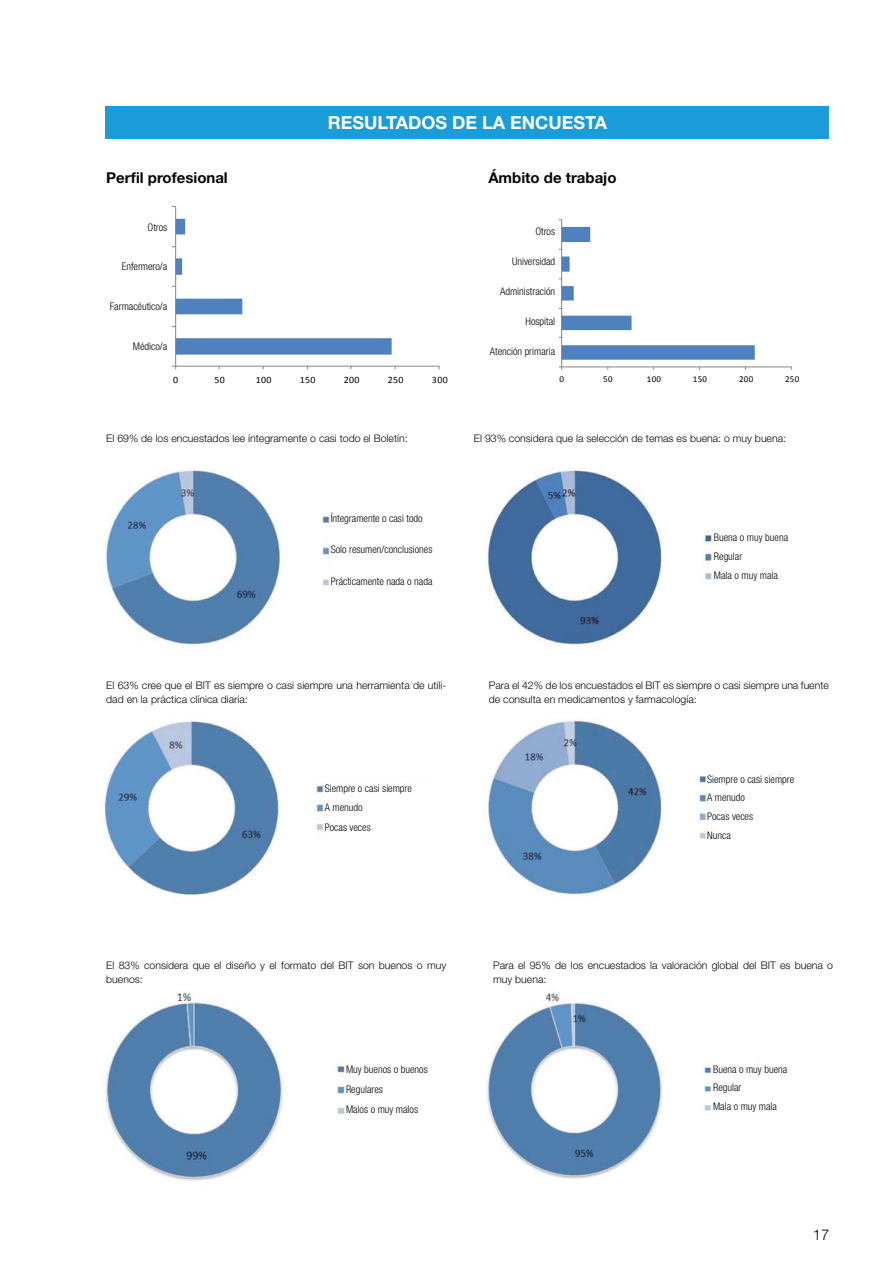
<style>
.page{position:relative;width:893px;height:1263px;background:#fff}
.page>*{position:absolute;margin:0;border:0;box-sizing:border-box;transform-origin:0 0}
.t1{font:700 18px "Helvetica Neue LT Std";color:#fff}
.t2{font:700 15px "Helvetica Neue LT Std";color:#040809}
.t3{font:300 15px "Helvetica Neue LT Std";color:#040809}
.t4{font:300 10.5px/14.4px "Helvetica Neue LT Std";color:#040809}
.t5{font:300 condensed 10.5px/18.6px "Helvetica Neue LT Std";color:#040809}
.t6{font:9.75px "Calibri";letter-spacing:.03em;color:#010202}
.t7{font:9.75px "Calibri";letter-spacing:.01em;color:#010202}
.t8{font:9.75px "Calibri";letter-spacing:-.005em;color:#010202}
.t9{font:9px "Calibri";letter-spacing:.015em;color:#010202}
</style>
<div class="page">
<img style="left:485px;top:720px;width:296px;height:177px">
<img style="left:485px;top:993px;width:232px;height:186px">
<hr style="left:175px;top:206px;width:1px;height:160px;background:#868585">
<svg style="left:172px;top:219px;width:220px;height:136px"></svg>
<hr style="left:176px;top:366px;width:263px;height:1px;background:#868585">
<hr style="left:561px;top:220px;width:1px;height:147px;background:#868585">
<svg style="left:559px;top:227px;width:196px;height:133px"></svg>
<hr style="left:562px;top:367px;width:229px;height:1px;background:#868585">
<img style="left:487px;top:468px;width:226px;height:178px">
<img style="left:105px;top:468px;width:229px;height:177px">
<img style="left:104px;top:719px;width:221px;height:178px">
<img style="left:105px;top:993px;width:240px;height:188px">
<div style="left:331px;top:515px;width:120px;height:81px;background:#fff"></div>
<div style="left:707px;top:775px;width:115px;height:78px;background:#fff"></div>
<div style="left:713px;top:1065px;width:115px;height:78px;background:#fff"></div>
<div style="left:106px;top:107px;width:723px;height:32px;background:#199cd8"></div>
<h1 class="t1" style="left:328px;top:116px;width:281px">RESULTADOS DE LA ENCUESTA</h1>
<h2 class="t2" style="left:106px;top:172px;width:123px">Perfil profesional</h2>
<h2 class="t2" style="left:488px;top:172px;width:130px">Ámbito de trabajo</h2>
<p class="t6" style="left:142px;top:221px;width:26px">Altres</p>
<p class="t5" style="left:148px;top:219px;width:21px">Otros</p>
<p class="t5" style="left:122px;top:258px;width:47px">Enfermero/a</p>
<p class="t5" style="left:110px;top:298px;width:59px">Farmacéutico/a</p>
<p class="t5" style="left:133px;top:338px;width:36px">Médico/a</p>
<p class="t6" style="left:121px;top:261px;width:47px">Infermer/a</p>
<p class="t7" style="left:106px;top:301px;width:61px">Farmacèutic/a</p>
<p class="t8" style="left:117px;top:341px;width:51px">Metge/essa</p>
<p class="t5" style="left:535px;top:223px;width:21px">Otros</p>
<p class="t5" style="left:512px;top:253px;width:44px">Universidad</p>
<p class="t5" style="left:500px;top:283px;width:56px">Administración</p>
<p class="t5" style="left:526px;top:313px;width:31px">Hospital</p>
<p class="t5" style="left:490px;top:342px;width:67px">Atención primaria</p>
<p class="t9" style="left:531px;top:229px;width:24px">Altres</p>
<p class="t9" style="left:512px;top:258px;width:42px">Universitat</p>
<p class="t9" style="left:501px;top:288px;width:53px">Administració</p>
<p class="t9" style="left:522px;top:318px;width:32px">Hospital</p>
<p class="t9" style="left:491px;top:347px;width:64px">Atenció primària</p>
<p class="t6" style="left:173px;top:374px;width:7px">0</p>
<p class="t6" style="left:214px;top:374px;width:12px">50</p>
<p class="t6" style="left:256px;top:374px;width:17px">100</p>
<p class="t6" style="left:300px;top:374px;width:17px">150</p>
<p class="t6" style="left:344px;top:374px;width:17px">200</p>
<p class="t6" style="left:388px;top:374px;width:17px">250</p>
<p class="t6" style="left:432px;top:374px;width:17px">300</p>
<p class="t9" style="left:559px;top:374px;width:6px">0</p>
<p class="t9" style="left:603px;top:374px;width:11px">50</p>
<p class="t9" style="left:647px;top:374px;width:16px">100</p>
<p class="t9" style="left:693px;top:374px;width:16px">150</p>
<p class="t9" style="left:739px;top:374px;width:16px">200</p>
<p class="t9" style="left:785px;top:374px;width:16px">250</p>
<p class="t4" style="left:106px;top:432px;width:303px">El 69% de los encuestados lee íntegramente o casi todo el Boletín:</p>
<p class="t4" style="left:474px;top:432px;width:314px">El 93% considera que la selección de temas es buena: o muy buena:</p>
<p class="t5" style="left:331px;top:510px;width:93px">Íntegramente o casi todo</p>
<p class="t5" style="left:331px;top:541px;width:103px">Solo resumen/conclusiones</p>
<p class="t5" style="left:331px;top:572px;width:103px">Prácticamente nada o nada</p>
<p class="t5" style="left:714px;top:529px;width:76px">Buena o muy buena<br>Regular<br>Mala o muy mala</p>
<p class="t4" style="left:106px;top:679px;width:341px">El 63% cree que el BIT es siempre o casi siempre una herramienta de utili&shy;dad en la práctica clínica diaria:</p>
<p class="t5" style="left:325px;top:780px;width:89px;line-height:19.4px">Siempre o casi siempre<br>A menudo<br>Pocas veces</p>
<p class="t4" style="left:489px;top:679px;width:342px">Para el 42% de los encuestados el BIT es siempre o casi siempre una fuente de consulta en medicamentos y farmacología:</p>
<p class="t5" style="left:707px;top:771px;width:89px">Siempre o casi siempre<br>A menudo<br>Pocas veces<br>Nunca</p>
<p class="t4" style="left:106px;top:959px;width:342px">El 83% considera que el diseño y el formato del BIT son buenos o muy buenos:</p>
<p class="t4" style="left:493px;top:959px;width:341px">Para el 95% de los encuestados la valoración global del BIT es buena o muy buena:</p>
<p class="t5" style="left:346px;top:1060px;width:83px;line-height:20.1px">Muy buenos o buenos<br>Regulares<br>Malos o muy malos</p>
<p class="t5" style="left:713px;top:1061px;width:76px">Buena o muy buena<br>Regular<br>Mala o muy mala</p>
<h2 class="t3" style="left:813px;top:1229px;width:18px">17</h2>
</div>
